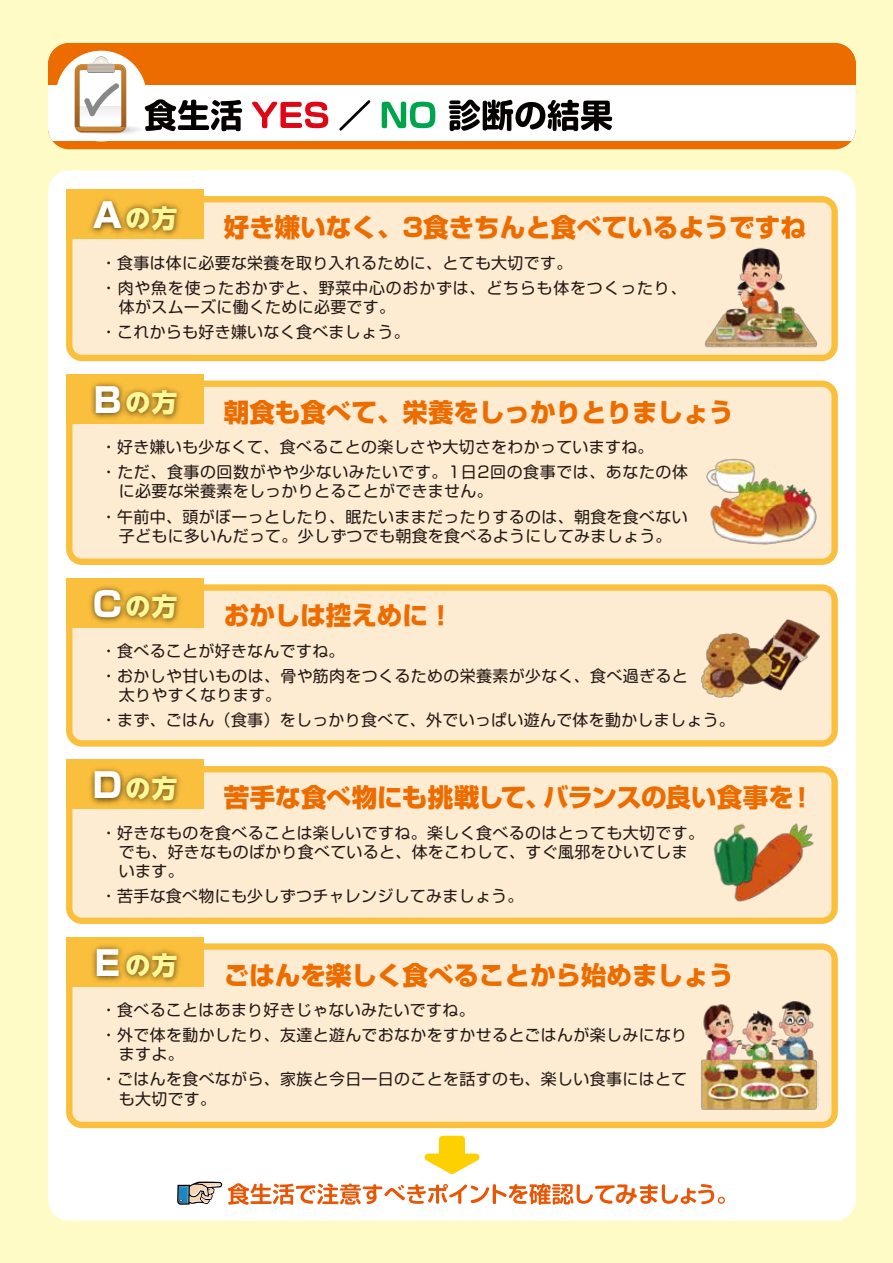
<style>
.page{position:relative;width:893px;height:1263px;background:#fffbc7}
.page>*{position:absolute;margin:0;border:0;box-sizing:border-box;transform-origin:0 0}
.t1{font:800 25.5px "Shin Go";color:#ed6c00}
.t2{font:800 25.5px "UD Shin Go NT Pro";letter-spacing:.045em;color:#fff899}
.t3{font:700 23.4px "Soft Go Std De";color:#ea5504}
.t4{font:15.9px/25.2px "Soft Go Std";letter-spacing:.02em;color:#221815}
.t5{font:15.9px/25.2px "Soft Go Std";letter-spacing:.05em;color:#221815}
.s1{font-family:"Shin Go";font-size:34.05px;color:#fff}
</style>
<div class="page">
<div style="left:48px;top:170px;width:808px;height:1051px;background:#fff;border-radius:21px"></div>
<div style="left:48px;top:43px;width:808px;height:106px;background:#ed6c00"></div>
<div style="left:48px;top:86px;width:808px;height:55px;background:#fff"></div>
<div style="left:56px;top:51px;width:91px;height:90px;background:#fff;border-radius:50%"></div>
<svg style="left:145px;top:99px;width:97px;height:32px"></svg>
<svg style="left:252px;top:102px;width:76px;height:26px"></svg>
<svg style="left:339px;top:100px;width:31px;height:31px"></svg>
<svg style="left:382px;top:102px;width:53px;height:26px"></svg>
<svg style="left:449px;top:100px;width:163px;height:31px"></svg>
<img style="left:135px;top:127px;width:5px;height:5px">
<img style="left:74px;top:125px;width:61px;height:9px">
<svg style="left:75px;top:56px;width:51px;height:77px"></svg>
<svg style="left:424px;top:1136px;width:56px;height:38px"></svg>
<svg style="left:177px;top:1181px;width:45px;height:24px"></svg>
<svg style="left:228px;top:1183px;width:497px;height:22px"></svg>
<div style="left:66px;top:196px;width:772px;height:165px;background:#feecd2;border:6px solid #fac03d;border-radius:13px"></div>
<div style="left:66px;top:189px;width:137px;height:50px;background:#fac03d"></div>
<img style="left:134px;top:202px;width:47px;height:34px">
<img style="left:90px;top:199px;width:44px;height:35px">
<div style="left:66px;top:380px;width:772px;height:185px;background:#feecd2;border:6px solid #fac03d;border-radius:13px"></div>
<div style="left:66px;top:374px;width:137px;height:50px;background:#fac03d"></div>
<img style="left:134px;top:387px;width:47px;height:33px">
<img style="left:91px;top:382px;width:43px;height:37px">
<div style="left:66px;top:584px;width:772px;height:163px;background:#feecd2;border:6px solid #fac03d;border-radius:13px"></div>
<div style="left:66px;top:578px;width:137px;height:50px;background:#fac03d"></div>
<img style="left:134px;top:590px;width:47px;height:34px">
<img style="left:90px;top:586px;width:44px;height:38px">
<div style="left:66px;top:766px;width:772px;height:158px;background:#feecd2;border:6px solid #fac03d;border-radius:13px"></div>
<div style="left:66px;top:759px;width:137px;height:50px;background:#fac03d"></div>
<img style="left:134px;top:772px;width:47px;height:34px">
<img style="left:90px;top:768px;width:44px;height:37px">
<div style="left:66px;top:943px;width:772px;height:185px;background:#feecd2;border:6px solid #fac03d;border-radius:13px"></div>
<div style="left:66px;top:937px;width:137px;height:50px;background:#fac03d"></div>
<img style="left:134px;top:949px;width:47px;height:34px">
<img style="left:92px;top:945px;width:42px;height:37px">
<img style="left:701px;top:1001px;width:118px;height:109px">
<img style="left:734px;top:823px;width:80px;height:79px">
<img style="left:705px;top:247px;width:113px;height:101px">
<img style="left:706px;top:458px;width:111px;height:87px">
<img style="left:774px;top:619px;width:46px;height:72px">
<img style="left:701px;top:633px;width:73px;height:65px">
<img style="left:713px;top:823px;width:55px;height:68px">
<h1 class="t2" style="left:90px;top:197px;width:88px"><span class="s1">Ａ</span>の方</h1>
<h1 class="t1" style="left:224px;top:210px;width:584px">好き嫌いなく、3食きちんと食べているようですね</h1>
<p class="t5" style="left:101px;top:249px;width:587px">・食事は体に必要な栄養を取り入れるために、とても大切です。<br>・肉や魚を使ったおかずと、野菜中心のおかずは、どちらも体をつくったり、</p>
<p class="t4" style="left:101px;top:293px;width:310px;text-align:center">体がスムーズに働くために必要です。<br>・これからも好き嫌いなく食べましょう。</p>
<h1 class="t2" style="left:90px;top:381px;width:88px"><span class="s1">Ｂ</span>の方</h1>
<h1 class="t1" style="left:224px;top:395px;width:512px">朝食も食べて、栄養をしっかりとりましょう</h1>
<p class="t4" style="left:101px;top:433px;width:589px">・好き嫌いも少なくて、食べることの楽しさや大切さをわかっていますね。<br>・ただ、食事の回数がやや少ないみたいです。1日2回の食事では、あなたの体</p>
<p class="t4" style="left:101px;top:477px;width:588px;text-indent:18px">に必要な栄養素をしっかりとることができません。<br>・午前中、頭がぼーっとしたり、眠たいままだったりするのは、朝食を食べない</p>
<p class="t4" style="left:119px;top:522px;width:554px">子どもに多いんだって。少しずつでも朝食を食べるようにしてみましょう。</p>
<h1 class="t2" style="left:90px;top:585px;width:88px"><span class="s1">Ｃ</span>の方</h1>
<h1 class="t1" style="left:224px;top:598px;width:231px">おかしは控えめに！</h1>
<p class="t4" style="left:101px;top:637px;width:588px">・食べることが好きなんですね。<br>・おかしや甘いものは、骨や筋肉をつくるための栄養素が少なく、食べ過ぎると</p>
<p class="t4" style="left:101px;top:681px;width:635px;text-indent:18px">太りやすくなります。<br>・まず、ごはん（食事）をしっかり食べて、外でいっぱい遊んで体を動かしましょう。</p>
<h1 class="t2" style="left:90px;top:767px;width:88px"><span class="s1">Ｄ</span>の方</h1>
<h1 class="t1" style="left:224px;top:780px;width:592px">苦手な食べ物にも挑戦して、バランスの良い食事を！</h1>
<p class="t4" style="left:119px;top:822px;width:587px;line-height:19.2px;text-indent:-18px">・好きなものを食べることは楽しいですね。楽しく食べるのはとっても大切です。でも、好きなものばかり食べていると、体をこわして、すぐ風邪をひいてしまいます。</p>
<p class="t4" style="left:101px;top:882px;width:424px">・苦手な食べ物にも少しずつチャレンジしてみましょう。</p>
<h1 class="t2" style="left:90px;top:944px;width:88px"><span class="s1">Ｅ</span>の方</h1>
<h1 class="t1" style="left:224px;top:957px;width:512px">ごはんを楽しく食べることから始めましょう</h1>
<p class="t4" style="left:101px;top:996px;width:588px">・食べることはあまり好きじゃないみたいですね。<br>・外で体を動かしたり、友達と遊んでおなかをすかせるとごはんが楽しみになり</p>
<p class="t4" style="left:101px;top:1040px;width:588px;text-indent:18px">ますよ。<br>・ごはんを食べながら、家族と今日一日のことを話すのも、楽しい食事にはとて</p>
<p class="t4" style="left:119px;top:1084px;width:99px">も大切です。</p>
<h2 class="t3" style="left:615px;top:1177px;width:25px">み</h2>
</div>
